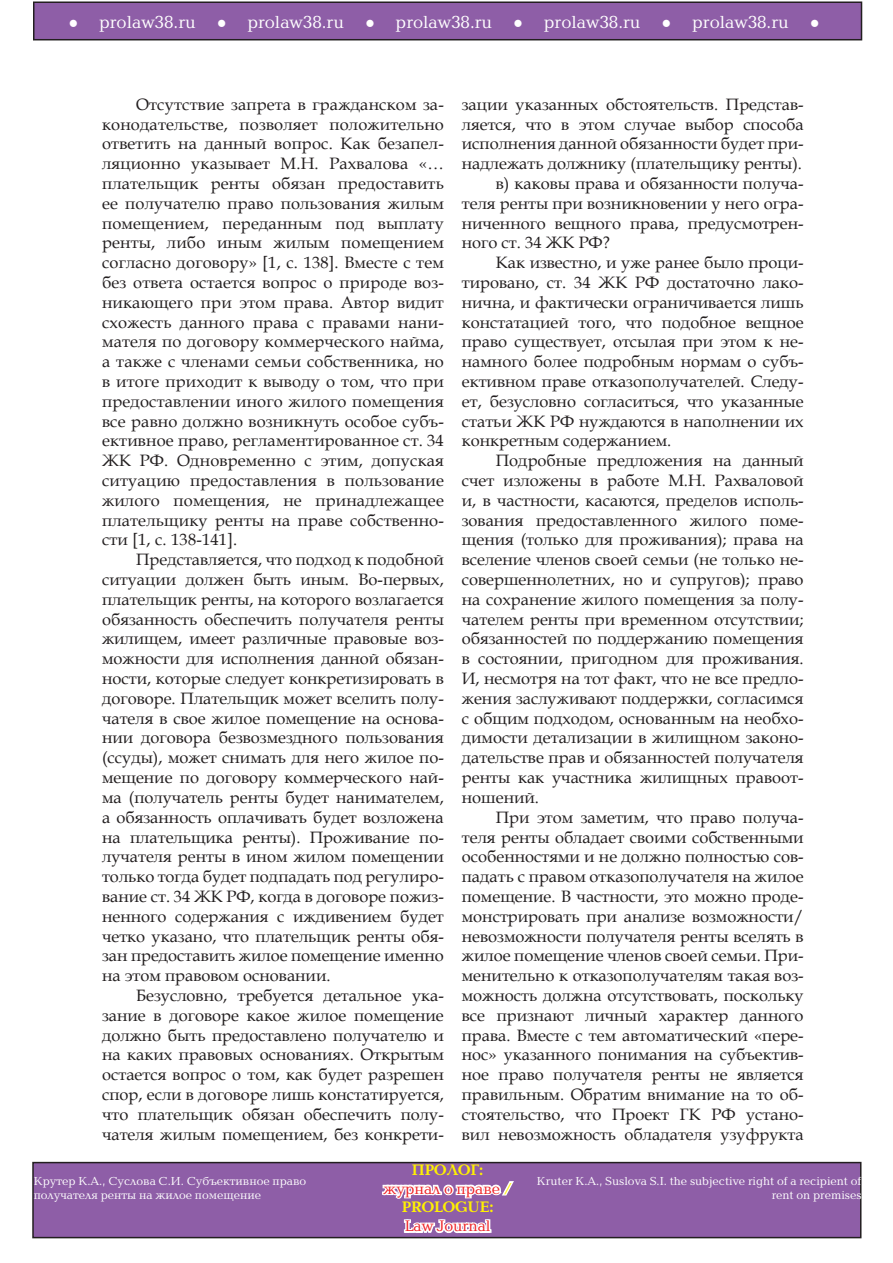
<style>
.page{position:relative;width:893px;height:1263px;background:#fff}
.page>*{position:absolute;margin:0;border:0;box-sizing:border-box;transform-origin:0 0}
.t1{font:18px "Baltica C";color:#fff}
.t2{font:16.5px/19.8px "Book Antiqua";color:#231f20;text-align:justify}
.t3{font:700 15.75px/18.9px "Baltica C";color:#fff101;text-align:center}
.t4{font:15.75px "Baltica C";color:#ee1f23}
.t5{font:12px/14.4px "Baltica C";color:#fff}
.s1{font-family:"Book Antiqua";font-size:16.5px}
.s2{font-weight:400;color:#ee1f23}
.s3{font-weight:400}
</style>
<div class="page">
<div style="left:34px;top:2px;width:827px;height:38px;background:#8e5ea7"></div>
<div style="left:33px;top:2px;width:829px;height:38px;border:2px solid #231f20"></div>
<div style="left:33px;top:1162px;width:828px;height:75px;background:#8e5ea7"></div>
<div style="left:32px;top:1162px;width:829px;height:76px;border:2px solid #231f20"></div>
<svg style="left:382px;top:1181px;width:132px;height:18px"></svg>
<svg style="left:402px;top:1219px;width:91px;height:17px"></svg>
<p class="t1" style="left:69px;top:13px;width:753px"><span class="s1">●</span> prolaw38.ru <span class="s1">●</span> prolaw38.ru <span class="s1">●</span> prolaw38.ru <span class="s1">●</span> prolaw38.ru <span class="s1">●</span> prolaw38.ru <span class="s1">●</span></p>
<p class="t2" style="left:102px;top:94px;width:343px;text-indent:34px">Отсутствие запрета в гражданском за&shy;конодательстве, позволяет положительно ответить на данный вопрос. Как безапел&shy;ляционно указывает М.Н. Рахвалова «… плательщик ренты обязан предоставить ее получателю право пользования жилым помещением, переданным под выплату ренты, либо иным жилым помещением согласно договору» [1, с. 138]. Вместе с тем без ответа остается вопрос о природе воз&shy;никающего при этом права. Автор видит схожесть данного права с правами нани&shy;мателя по договору коммерческого найма, а также с членами семьи собственника, но в итоге приходит к выводу о том, что при предоставлении иного жилого помещения все равно должно возникнуть особое субъ&shy;ективное право, регламентированное ст. 34<br>ЖК РФ. Одновременно с этим, допуская ситуацию предоставления в пользование жилого помещения, не принадлежащее плательщику ренты на праве собственно&shy;сти [1, с. 138-141].</p>
<p class="t2" style="left:102px;top:549px;width:343px;text-indent:34px">Представляется, что подход к подобной ситуации должен быть иным. Во-первых, плательщик ренты, на которого возлагается обязанность обеспечить получателя ренты жилищем, имеет различные правовые воз&shy;можности для исполнения данной обязан&shy;ности, которые следует конкретизировать в договоре. Плательщик может вселить полу&shy;чателя в свое жилое помещение на основа&shy;нии договора безвозмездного пользования (ссуды), может снимать для него жилое по&shy;мещение по договору коммерческого най&shy;ма (получатель ренты будет нанимателем, а обязанность оплачивать будет возложена на плательщика ренты). Проживание по&shy;лучателя ренты в ином жилом помещении только тогда будет подпадать под регулиро&shy;вание ст. 34 ЖК РФ, когда в договоре пожиз&shy;ненного содержания с иждивением будет четко указано, что плательщик ренты обя&shy;зан предоставить жилое помещение именно на этом правовом основании.</p>
<p class="t2" style="left:102px;top:985px;width:343px;text-indent:34px">Безусловно, требуется детальное ука&shy;зание в договоре какое жилое помещение должно быть предоставлено получателю и на каких правовых основаниях. Открытым остается вопрос о том, как будет разрешен спор, если в договоре лишь констатируется, что плательщик обязан обеспечить полу&shy;чателя жилым помещением, без конкрети-</p>
<p class="t2" style="left:462px;top:94px;width:343px">зации указанных обстоятельств. Представ-</p>
<p class="t2" style="left:462px;top:114px;width:343px">ляется, что в этом случае выбор способа</p>
<p class="t2" style="left:462px;top:134px;width:343px">исполнения данной обязанности будет при-</p>
<p class="t2" style="left:462px;top:153px;width:342px">надлежать должнику (плательщику ренты).</p>
<p class="t2" style="left:496px;top:173px;width:309px">в) каковы права и обязанности получа-</p>
<p class="t2" style="left:462px;top:193px;width:343px">теля ренты при возникновении у него огра-</p>
<p class="t2" style="left:462px;top:213px;width:343px">ниченного вещного права, предусмотрен-</p>
<p class="t2" style="left:462px;top:233px;width:150px">ного ст. 34 ЖК РФ?</p>
<p class="t2" style="left:496px;top:252px;width:309px">Как известно, и уже ранее было проци-</p>
<p class="t2" style="left:462px;top:272px;width:343px">тировано, ст. 34 ЖК РФ достаточно лако-</p>
<p class="t2" style="left:462px;top:292px;width:343px">нична, и фактически ограничивается лишь</p>
<p class="t2" style="left:462px;top:312px;width:343px">констатацией того, что подобное вещное</p>
<p class="t2" style="left:462px;top:332px;width:343px">право существует, отсылая при этом к не-</p>
<p class="t2" style="left:462px;top:351px;width:343px">намного более подробным нормам о субъ-</p>
<p class="t2" style="left:462px;top:371px;width:343px">ективном праве отказополучателей. Следу-</p>
<p class="t2" style="left:462px;top:391px;width:343px">ет, безусловно согласиться, что указанные</p>
<p class="t2" style="left:462px;top:411px;width:343px">статьи ЖК РФ нуждаются в наполнении их</p>
<p class="t2" style="left:462px;top:431px;width:211px">конкретным содержанием.</p>
<p class="t2" style="left:496px;top:450px;width:309px">Подробные предложения на данный</p>
<p class="t2" style="left:462px;top:470px;width:343px">счет изложены в работе М.Н. Рахваловой</p>
<p class="t2" style="left:462px;top:490px;width:343px">и, в частности, касаются, пределов исполь-</p>
<p class="t2" style="left:462px;top:510px;width:343px">зования предоставленного жилого поме-</p>
<p class="t2" style="left:462px;top:530px;width:343px">щения (только для проживания); права на</p>
<p class="t2" style="left:462px;top:549px;width:343px">вселение членов своей семьи (не только не-</p>
<p class="t2" style="left:462px;top:569px;width:343px">совершеннолетних, но и супругов); право</p>
<p class="t2" style="left:462px;top:589px;width:343px">на сохранение жилого помещения за полу-</p>
<p class="t2" style="left:462px;top:609px;width:343px">чателем ренты при временном отсутствии;</p>
<p class="t2" style="left:462px;top:629px;width:343px">обязанностей по поддержанию помещения</p>
<p class="t2" style="left:462px;top:648px;width:343px">в состоянии, пригодном для проживания.</p>
<p class="t2" style="left:462px;top:668px;width:343px">И, несмотря на тот факт, что не все предло-</p>
<p class="t2" style="left:462px;top:688px;width:343px">жения заслуживают поддержки, согласимся</p>
<p class="t2" style="left:462px;top:708px;width:343px">с общим подходом, основанным на необхо-</p>
<p class="t2" style="left:462px;top:728px;width:343px">димости детализации в жилищном законо-</p>
<p class="t2" style="left:462px;top:747px;width:343px">дательстве прав и обязанностей получателя</p>
<p class="t2" style="left:462px;top:767px;width:343px">ренты как участника жилищных правоот-</p>
<p class="t2" style="left:462px;top:787px;width:79px">ношений.</p>
<p class="t2" style="left:496px;top:807px;width:309px">При этом заметим, что право получа-</p>
<p class="t2" style="left:462px;top:827px;width:343px">теля ренты обладает своими собственными</p>
<p class="t2" style="left:462px;top:846px;width:343px">особенностями и не должно полностью сов-</p>
<p class="t2" style="left:462px;top:866px;width:343px">падать с правом отказополучателя на жилое</p>
<p class="t2" style="left:462px;top:886px;width:343px">помещение. В частности, это можно проде-</p>
<p class="t2" style="left:462px;top:906px;width:343px">монстрировать при анализе возможности/</p>
<p class="t2" style="left:462px;top:926px;width:343px">невозможности получателя ренты вселять в</p>
<p class="t2" style="left:462px;top:945px;width:343px">жилое помещение членов своей семьи. При-</p>
<p class="t2" style="left:462px;top:965px;width:343px">менительно к отказополучателям такая воз-</p>
<p class="t2" style="left:462px;top:985px;width:343px">можность должна отсутствовать, поскольку</p>
<p class="t2" style="left:462px;top:1005px;width:343px">все признают личный характер данного</p>
<p class="t2" style="left:462px;top:1025px;width:343px">права. Вместе с тем автоматический «пере-</p>
<p class="t2" style="left:462px;top:1044px;width:343px">нос» указанного понимания на субъектив-</p>
<p class="t2" style="left:462px;top:1064px;width:343px">ное право получателя ренты не является</p>
<p class="t2" style="left:462px;top:1084px;width:343px">правильным. Обратим внимание на то об-</p>
<p class="t2" style="left:462px;top:1104px;width:343px">стоятельство, что Проект ГК РФ устано-</p>
<p class="t2" style="left:462px;top:1124px;width:343px">вил невозможность обладателя узуфрукта</p>
<p class="t3" style="left:383px;top:1161px;width:130px">ПРОЛОГ: <span class="s2">журнал о праве</span> <span class="s3">/<br></span>PROLOGUE:</p>
<p class="t4" style="left:405px;top:1218px;width:87px">Law Journal</p>
<p class="t5" style="left:34px;top:1174px;width:274px">Крутер К.А., Суслова С.И. Субъективное право получателя ренты на жилое помещение</p>
<p class="t5" style="left:537px;top:1174px;width:326px;text-align:right">Kruter K.A., Suslova S.I. the subjective right of a recipient of rent on premises</p>
</div>
